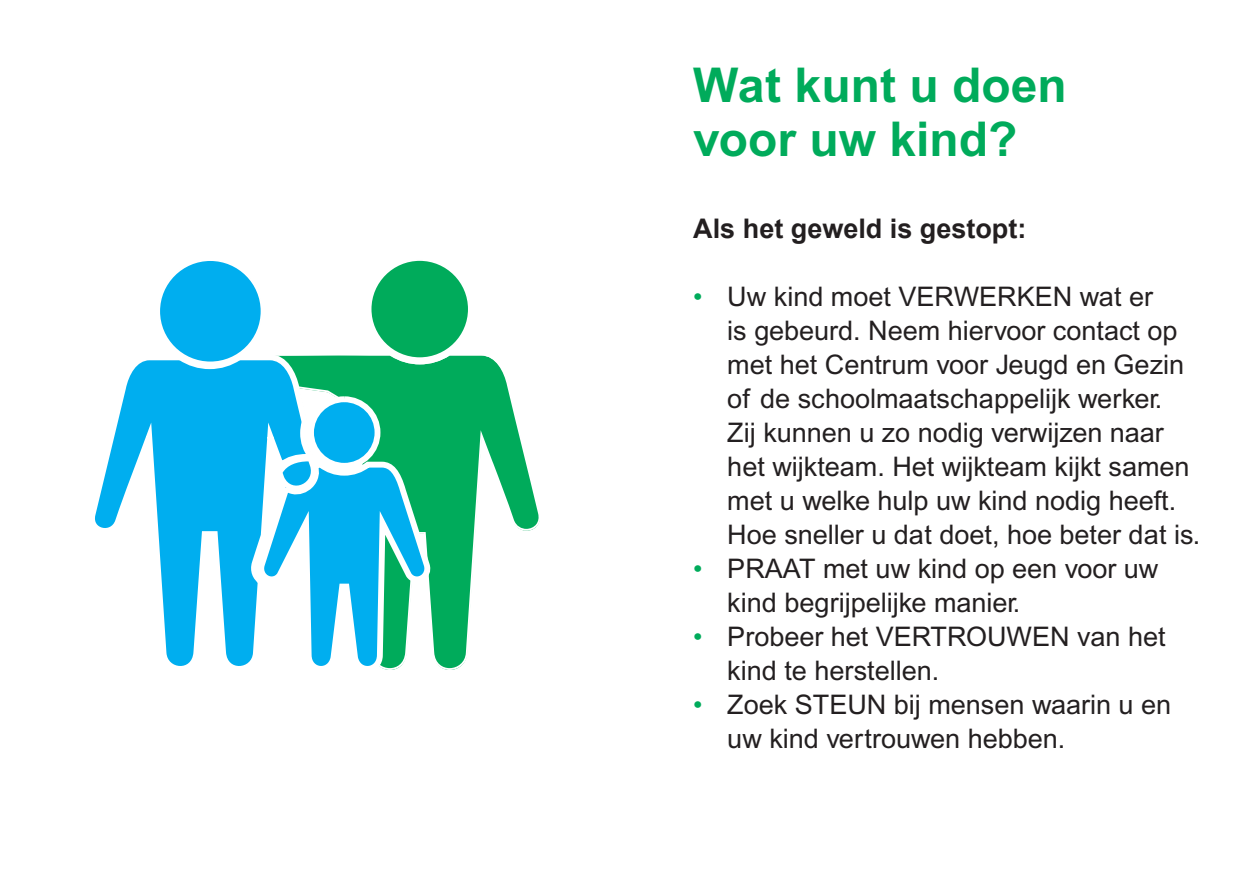
<style>
.page{position:relative;width:1259px;height:893px;background:#fff}
.page>*{position:absolute;margin:0;border:0;box-sizing:border-box;transform-origin:0 0}
.t1{font:700 48px/54px "Arial";color:#00ab5b}
.t2{font:27px/33.9px "Arial";color:#231f20}
.t3{font:700 27px "Arial";color:#231f20}
.s1{color:#00ab5b}
</style>
<div class="page">
<svg style="left:371px;top:260px;width:97px;height:93px"></svg>
<svg style="left:323px;top:353px;width:217px;height:317px;fill:#00ab5b"></svg>
<svg style="left:95px;top:355px;width:228px;height:311px"></svg>
<div style="left:310px;top:398px;width:68px;height:69px;background:#00aeef;border-radius:50%"></div>
<div style="left:308px;top:396px;width:72px;height:73px;border:6px solid #fff;border-radius:50%"></div>
<svg style="left:256px;top:459px;width:176px;height:211px"></svg>
<svg style="left:158px;top:261px;width:105px;height:102px"></svg>
<p class="t1" style="left:693px;top:58px;width:375px">Wat kunt u doen voor uw kind?</p>
<h1 class="t3" style="left:693px;top:211px;width:335px">Als het geweld is gestopt:</h1>
<p class="t2" style="left:727px;top:280px;width:474px;text-indent:-34px"><span class="s1">•</span> Uw kind moet VERWERKEN wat er<br>is gebeurd. Neem hiervoor contact op met het Centrum voor Jeugd en Gezin of de schoolmaatschappelijk werker.<br>Zij kunnen u zo nodig verwijzen naar het wijkteam. Het wijkteam kijkt samen met u welke hulp uw kind nodig heeft.<br>Hoe sneller u dat doet, hoe beter dat is.</p>
<p class="t2" style="left:727px;top:552px;width:433px;text-indent:-34px"><span class="s1">•</span> PRAAT met uw kind op een voor uw kind begrijpelijke manier.</p>
<p class="t2" style="left:727px;top:620px;width:440px;text-indent:-34px"><span class="s1">•</span> Probeer het VERTROUWEN van het kind te herstellen.</p>
<p class="t2" style="left:727px;top:688px;width:445px;text-indent:-34px"><span class="s1">•</span> Zoek STEUN bij mensen waarin u en uw kind vertrouwen hebben.</p>
</div>
